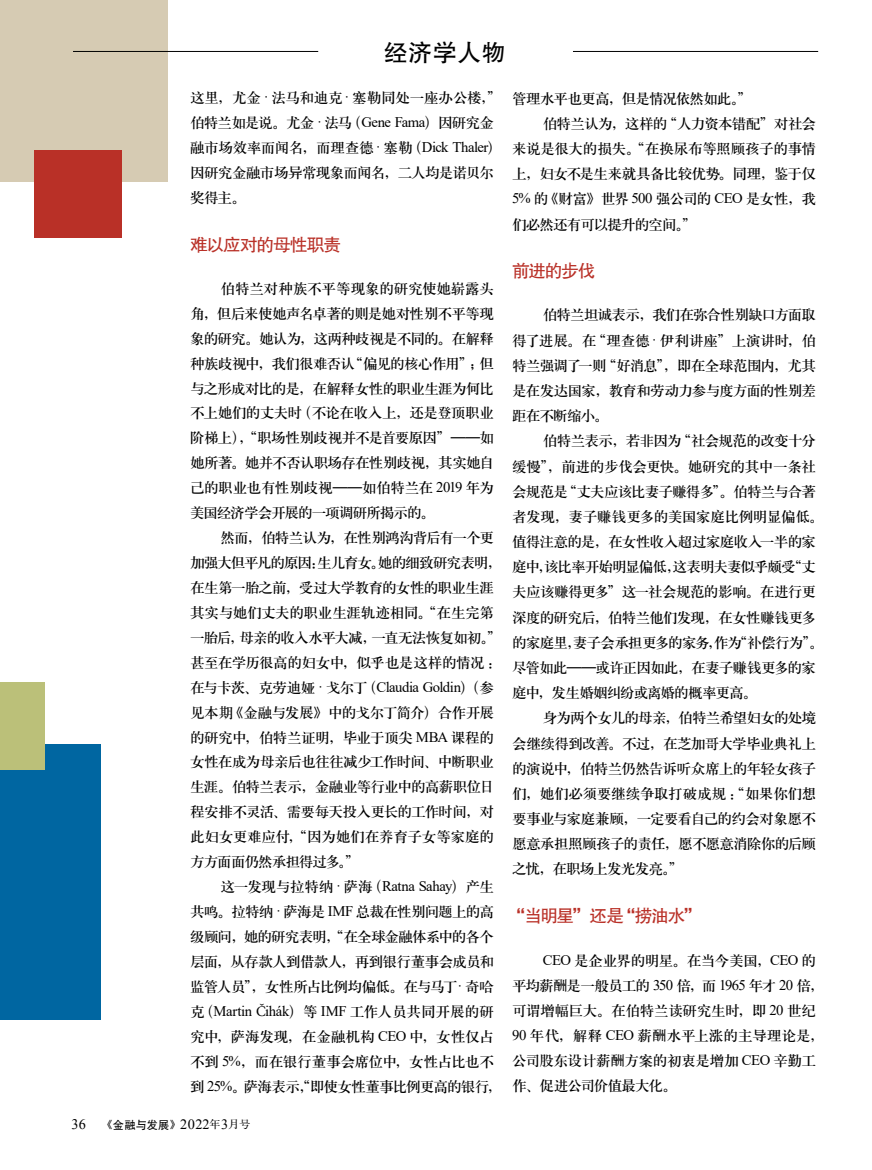
<style>
.page{position:relative;width:872px;height:1170px;background:#fff}
.page>*{position:absolute;margin:0;border:0;box-sizing:border-box;transform-origin:0 0}
.t1{font:24px "FZHTJW GB1 0";letter-spacing:.02em;color:#000}
.t2{font:17.7px "FZHTJW GB1 0";letter-spacing:-.065em;color:#b93027}
.t3{font:14.7px/24.9px "H Ya 3 gj";letter-spacing:-.055em;color:#000}
.t4{font:14.7px "H Ya 3 gj";letter-spacing:-.025em;color:#000}
.t5{font:14.7px "H Ya 3 gj";letter-spacing:-.075em;color:#000}
.t6{font:11.55px "FZHTJW GB1 0";color:#000}
.s1{font-family:"Times New Roman"}
.s2{font-family:"Minion Pro"}
.s3{font-family:"Times New Roman";font-size:14.55px}
.s4{font-size:10.05px}
.s5{font-family:"Times New Roman";font-size:14.25px}
.s6{font-family:"FZS3 JW GB1 0";font-size:10.65px}
</style>
<div class="page">
<div style="left:0;top:744px;width:100px;height:275px;background:#0066a1"></div>
<div style="left:0;top:0;width:167px;height:181px;background:#d6cbb3"></div>
<hr style="left:73px;top:51px;width:245px;height:1px;background:#000">
<hr style="left:573px;top:51px;width:245px;height:1px;background:#000">
<div style="left:34px;top:150px;width:87px;height:88px;background:#b93027"></div>
<div style="left:0;top:682px;width:44px;height:88px;background:#bbc079"></div>
<h1 class="t1" style="left:384px;top:39px;width:123px">经济学人物</h1>
<p class="t3" style="left:190px;top:85px;width:313px">这里，尤金 <span class="s1">·</span> 法马和迪克<span class="s1">·</span> 塞勒同处一座办公楼，”伯特兰如是说。尤金 <span class="s1">·</span> 法马（<span class="s1">Gene Fama</span>）因研究金融市场效率而闻名，而理查德 <span class="s1">·</span> 塞勒（<span class="s1">Dick Thaler</span>）因研究金融市场异常现象而闻名，二人均是诺贝尔奖得主。</p>
<p class="t2" style="left:190px;top:235px;width:153px">难以应对的母性职责</p>
<p class="t3" style="left:190px;top:276px;width:306px;text-align:justify;text-indent:31px">伯特兰对种族不平等现象的研究使她崭露头角，但后来使她声名卓著的则是她对性别不平等现象的研究。她认为，这两种歧视是不同的。在解释种族歧视中，我们很难否认“偏见的核心作用”；但与之形成对比的是，在解释女性的职业生涯为何比不上她们的丈夫时（不论在收入上，还是登顶职业阶梯上），“职场性别歧视并不是首要原因”——如她所著。她并不否认职场存在性别歧视，其实她自己的职业也有性别歧视——如伯特兰在 <span class="s1">2019</span> 年为美国经济学会开展的一项调研所揭示的。</p>
<p class="t3" style="left:190px;top:525px;width:313px;text-indent:31px">然而，伯特兰认为，在性别鸿沟背后有一个更加强大但平凡的原因：生儿育女。她的细致研究表明，在生第一胎之前，受过大学教育的女性的职业生涯其实与她们丈夫的职业生涯轨迹相同。“在生完第一胎后，母亲的收入水平大减，一直无法恢复如初。”甚至在学历很高的妇女中，似乎也是这样的情况：在与卡茨、克劳迪娅 <span class="s1">·</span> 戈尔丁（<span class="s1">Claudia Goldin</span>）（参见本期《金融与发展》中的戈尔丁简介）合作开展的研究中，伯特兰证明，毕业于顶尖 <span class="s1">MBA</span> 课程的女性在成为母亲后也往往减少工作时间、中断职业生涯。伯特兰表示，金融业等行业中的高薪职位日程安排不灵活、需要每天投入更长的工作时间，对此妇女更难应付，“因为她们在养育子女等家庭的方方面面仍然承担得过多。”</p>
<p class="t3" style="left:190px;top:874px;width:313px;text-indent:31px">这一发现与拉特纳 <span class="s1">·</span> 萨海（<span class="s1">Ratna Sahay</span>）产生共鸣。拉特纳 <span class="s1">·</span> 萨海是 <span class="s1">IMF</span> 总裁在性别问题上的高级顾问，她的研究表明，“在全球金融体系中的各个层面，从存款人到借款人，再到银行董事会成员和监管人员”，女性所占比例均偏低。在与马丁<span class="s1">·</span> 奇哈克（<span class="s1">Martin</span> <span class="s2">Č</span><span class="s1">ihák</span>）等 <span class="s1">IMF</span> 工作人员共同开展的研究中，萨海发现，在金融机构 <span class="s1">CEO</span> 中，女性仅占不到 <span class="s1">5%</span>，而在银行董事会席位中，女性占比也不到 <span class="s1">25%</span>。萨海表示，“即使女性董事比例更高的银行，</p>
<p class="t3" style="left:512px;top:86px;width:241px">管理水平也更高，但是情况依然如此。”</p>
<p class="t3" style="left:543px;top:111px;width:275px">伯特兰认为，这样的“人力资本错配”对社会</p>
<p class="t4" style="left:512px;top:141px;width:306px">来说是很大的损失。“在换尿布等照顾孩子的事情</p>
<p class="t3" style="left:512px;top:161px;width:306px">上，妇女不是生来就具备比较优势。同理，鉴于仅</p>
<p class="t3" style="left:512px;top:186px;width:306px"><span class="s1">5%</span> 的《财富》世界 <span class="s1">500</span> 强公司的 <span class="s1">CEO</span> 是女性，我</p>
<p class="t5" style="left:512px;top:217px;width:186px">们必然还有可以提升的空间。”</p>
<p class="t2" style="left:512px;top:261px;width:85px">前进的步伐</p>
<p class="t3" style="left:512px;top:302px;width:306px;text-align:justify;text-indent:31px">伯特兰坦诚表示，我们在弥合性别缺口方面取得了进展。在“理查德 <span class="s1">·</span> 伊利讲座”上演讲时，伯特兰强调了一则“好消息”，即在全球范围内，尤其是在发达国家，教育和劳动力参与度方面的性别差距在不断缩小。</p>
<p class="t3" style="left:512px;top:428px;width:313px;text-indent:31px">伯特兰表示，若非因为“社会规范的改变十分缓慢”，前进的步伐会更快。她研究的其中一条社会规范是“丈夫应该比妻子赚得多”。伯特兰与合著者发现，妻子赚钱更多的美国家庭比例明显偏低。值得注意的是，在女性收入超过家庭收入一半的家庭中，该比率开始明显偏低，这表明夫妻似乎颇受“丈夫应该赚得更多”这一社会规范的影响。在进行更深度的研究后，伯特兰他们发现，在女性赚钱更多的家庭里，妻子会承担更多的家务，作为“补偿行为”。尽管如此——或许正因如此，在妻子赚钱更多的家庭中，发生婚姻纠纷或离婚的概率更高。</p>
<p class="t3" style="left:512px;top:705px;width:306px;text-align:justify;text-indent:31px">身为两个女儿的母亲，伯特兰希望妇女的处境会继续得到改善。不过，在芝加哥大学毕业典礼上的演说中，伯特兰仍然告诉听众席上的年轻女孩子们，她们必须要继续争取打破成规：“如果你们想要事业与家庭兼顾，一定要看自己的约会对象愿不愿意承担照顾孩子的责任，愿不愿意消除你的后顾之忧，在职场上发光发亮。”</p>
<p class="t2" style="left:507px;top:906px;width:196px">“当明星”还是“捞油水”</p>
<p class="t3" style="left:512px;top:947px;width:313px;text-indent:31px"><span class="s1">CEO</span> 是企业界的明星。在当今美国，<span class="s1">CEO</span> 的平均薪酬是一般员工的 <span class="s1">350</span> 倍，而 <span class="s1">1965</span> 年才 <span class="s1">20</span> 倍，可谓增幅巨大。在伯特兰读研究生时，即 <span class="s1">20</span> 世纪<br><span class="s1">90</span> 年代，解释 <span class="s1">CEO</span> 薪酬水平上涨的主导理论是，公司股东设计薪酬方案的初衷是增加 <span class="s1">CEO</span> 辛勤工作、促进公司价值最大化。</p>
<p class="t6" style="left:72px;top:1118px;width:180px"><span class="s3">36</span> <span class="s4">《</span>金融与发展<span class="s4">》</span><span class="s5">2022</span><span class="s6">年</span><span class="s5">3</span><span class="s6">月号</span></p>
</div>
